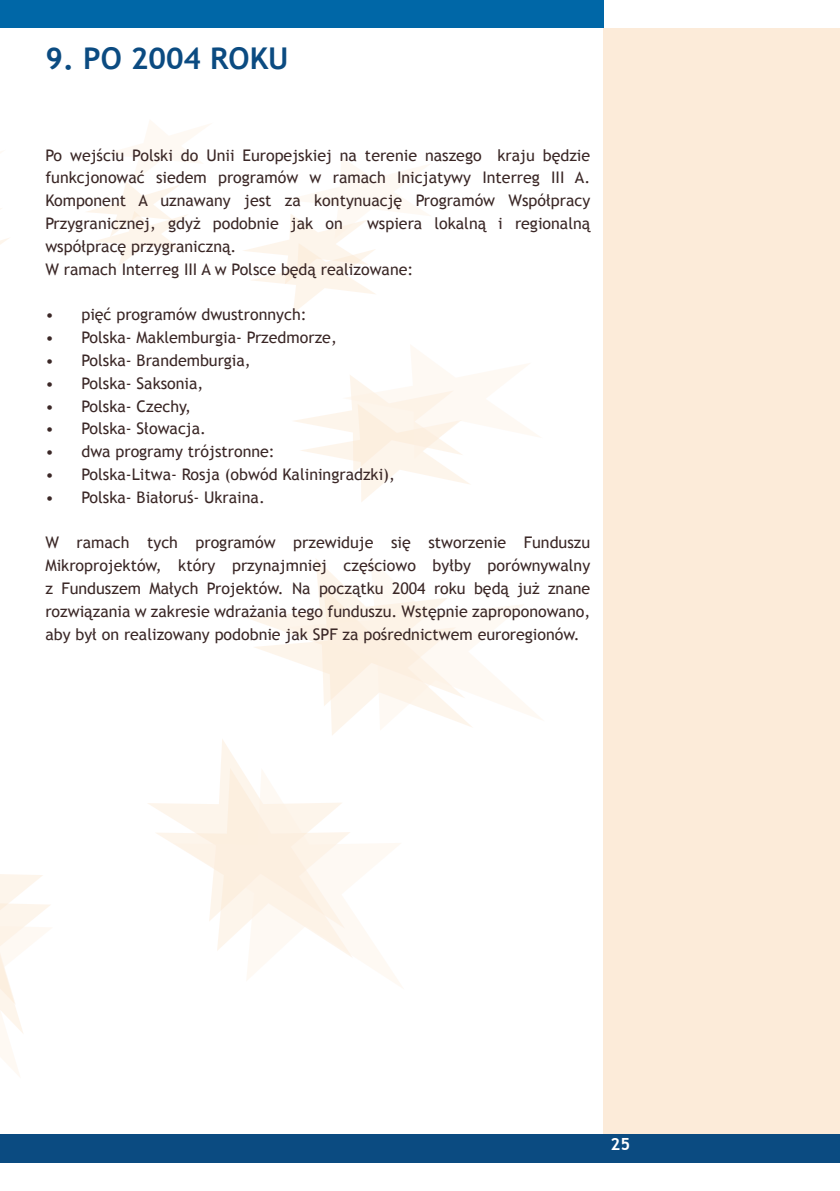
<style>
.page{position:relative;width:840px;height:1191px;background:#fff}
.page>*{position:absolute;margin:0;border:0;box-sizing:border-box;transform-origin:0 0}
.Body_Text{font:700 30px "Trebuchet MS";color:#0b4b81}
.t1{font:700 16.8px "Trebuchet MS";color:#fff}
.Body_Text-2{font:16px/22.8px "Trebuchet MS";color:#3a2726;text-align:justify}
</style>
<div class="page">
<div style="left:0;top:0;width:603px;height:28px;background:#0067a7"></div>
<div style="left:603px;top:28px;width:236px;height:1106px;background:#fcebd9"></div>
<div style="left:0;top:1134px;width:839px;height:28px;background:#0b4b81"></div>
<svg style="left:148px;top:614px;width:190px;height:230px"></svg>
<svg style="left:174px;top:768px;width:229px;height:220px"></svg>
<svg style="left:0;top:151px;width:9px;height:94px"></svg>
<svg style="left:87px;top:120px;width:123px;height:146px"></svg>
<svg style="left:0;top:874px;width:51px;height:203px"></svg>
<svg style="left:288px;top:559px;width:254px;height:171px"></svg>
<svg style="left:294px;top:346px;width:245px;height:156px"></svg>
<svg style="left:244px;top:158px;width:186px;height:155px"></svg>
<p class="Body_Text" style="left:45px;top:40px;width:244px">9. PO 2004 ROKU</p>
<p class="Body_Text-2" style="left:45px;top:144px;width:546px">Po wejściu Polski do Unii Europejskiej na terenie naszego kraju będzie funkcjonować siedem programów w ramach Inicjatywy Interreg III A.<br>Komponent A uznawany jest za kontynuację Programów Współpracy Przygranicznej, gdyż podobnie jak on</p>
<p class="Body_Text-2" style="left:367px;top:212px;width:224px">wspiera lokalną i regionalną</p>
<p class="Body_Text-2" style="left:45px;top:235px;width:192px">współpracę przygraniczną.</p>
<p class="Body_Text-2" style="left:45px;top:258px;width:369px">W ramach Interreg III A w Polsce będą realizowane:</p>
<p class="Body_Text-2" style="left:45px;top:303px;width:262px">• pięć programów dwustronnych:</p>
<p class="Body_Text-2" style="left:45px;top:326px;width:293px">• Polska- Maklemburgia- Przedmorze,</p>
<p class="Body_Text-2" style="left:45px;top:349px;width:207px">• Polska- Brandemburgia,</p>
<p class="Body_Text-2" style="left:45px;top:372px;width:159px">• Polska- Saksonia,</p>
<p class="Body_Text-2" style="left:45px;top:395px;width:147px">• Polska- Czechy,</p>
<p class="Body_Text-2" style="left:45px;top:417px;width:162px">• Polska- Słowacja.</p>
<p class="Body_Text-2" style="left:45px;top:440px;width:231px">• dwa programy trójstronne:</p>
<p class="Body_Text-2" style="left:45px;top:463px;width:351px">• Polska-Litwa- Rosja (obwód Kaliningradzki),</p>
<p class="Body_Text-2" style="left:45px;top:486px;width:221px">• Polska- Białoruś- Ukraina.</p>
<p class="Body_Text-2" style="left:45px;top:531px;width:546px">W ramach tych programów przewiduje się stworzenie Funduszu<br>Mikroprojektów, który przynajmniej częściowo byłby porównywalny</p>
<p class="Body_Text-2" style="left:45px;top:577px;width:546px">z Funduszem Małych Projektów. Na początku 2004 roku będą już znane rozwiązania w zakresie wdrażania tego funduszu. Wstępnie zaproponowano, aby był on realizowany podobnie jak SPF za pośrednictwem euroregionów.</p>
<p class="t1" style="left:610px;top:1133px;width:21px">25</p>
</div>
